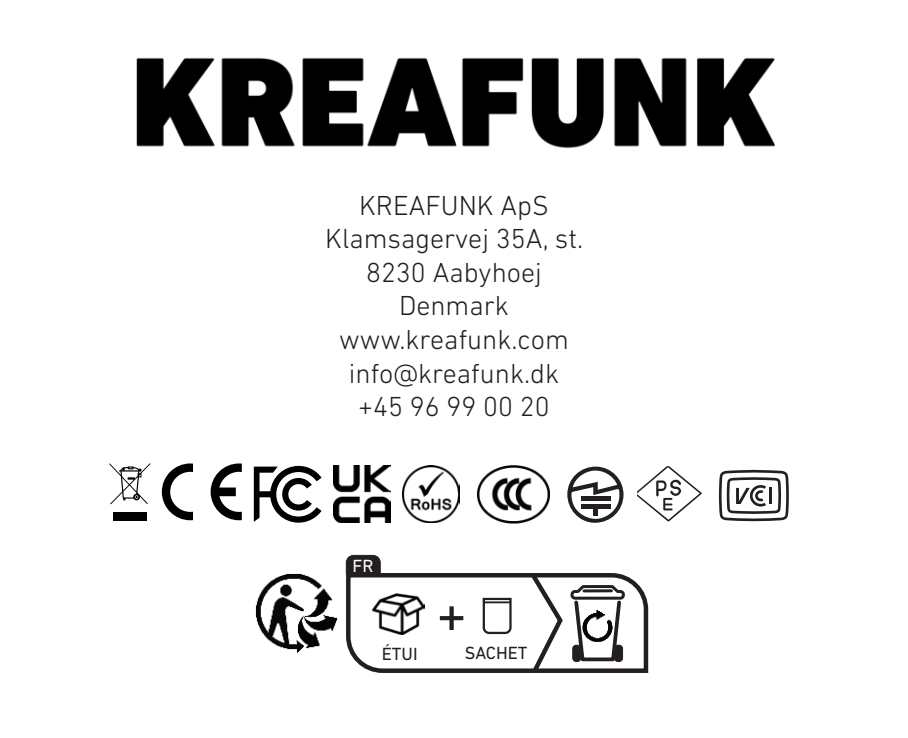
<style>
.page{position:relative;width:908px;height:738px;background:#fff}
.page>*{position:absolute;margin:0;border:0;box-sizing:border-box;transform-origin:0 0}
.t1{font:56px "DIN Next LT Pro";color:#231f20}
.t2{font:300 28px/33.6px "DIN Next LT Pro";color:#231f20;text-align:center}
.t3{font:18px "DIN Next LT Pro";color:#231f20}
.t4{font:18px "DIN Next LT Pro";color:#fff}
</style>
<div class="page">
<svg style="left:346px;top:554px;width:34px;height:16px"></svg>
<img style="left:255px;top:573px;width:83px;height:79px">
<svg style="left:345px;top:570px;width:303px;height:103px"></svg>
<svg style="left:526px;top:570px;width:100px;height:103px"></svg>
<img style="left:372px;top:592px;width:52px;height:41px">
<svg style="left:481px;top:596px;width:31px;height:38px"></svg>
<svg style="left:637px;top:466px;width:64px;height:55px"></svg>
<svg style="left:718px;top:469px;width:70px;height:52px"></svg>
<svg style="left:567px;top:466px;width:56px;height:56px"></svg>
<img style="left:477px;top:465px;width:72px;height:58px">
<svg style="left:162px;top:463px;width:31px;height:57px"></svg>
<svg style="left:210px;top:463px;width:32px;height:57px"></svg>
<svg style="left:109px;top:463px;width:41px;height:41px"></svg>
<div style="left:113px;top:512px;width:33px;height:8px;background:#000"></div>
<svg style="left:254px;top:465px;width:67px;height:57px"></svg>
<img style="left:402px;top:465px;width:57px;height:57px">
<img style="left:333px;top:465px;width:57px;height:57px">
<img style="left:136px;top:57px;width:639px;height:92px">
<p class="t2" style="left:325px;top:188px;width:259px">KREAFUNK ApS<br>Klamsagervej 35A, st.<br>8230 Aabyhoej<br>Denmark www.kreafunk.com info@kreafunk.dk +45 96 99 00 20</p>
<p class="t4" style="left:352px;top:555px;width:23px">FR</p>
<p class="t3" style="left:381px;top:642px;width:37px">ÉTUI</p>
<h1 class="t1" style="left:436px;top:581px;width:32px">+</h1>
<p class="t3" style="left:464px;top:641px;width:64px">SACHET</p>
</div>
